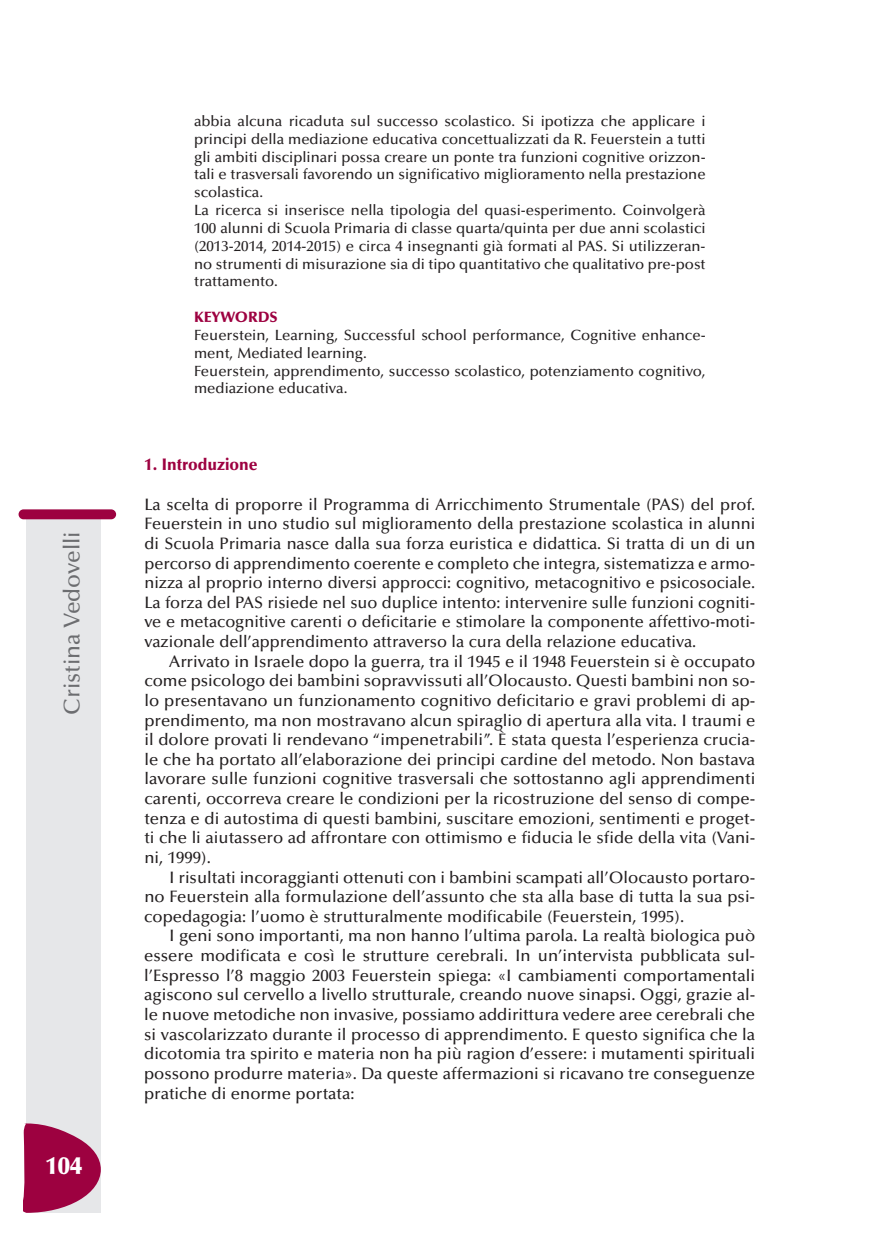
<style>
.page{position:relative;width:869px;height:1241px;background:#fff}
.page>*{position:absolute;margin:0;border:0;box-sizing:border-box;transform-origin:0 0}
.t1{font:900 24.5px "Optima";color:#fff}
.t2{font:500 22.75px "Optima";color:#6c6d70}
.t3{font:500 16.62px/19.6px "Optima";color:#231f20;text-align:justify}
.t4{font:900 16.62px "Optima";color:#9d0140;scale:.95 1}
.t5{font:500 14.88px/17.8px "Optima";color:#231f20}
.t6{font:900 14.88px "Optima";color:#9d0140}
</style>
<div class="page">
<div style="left:27px;top:517px;width:74px;height:695px;background:#e6e7e9"></div>
<div style="left:19px;top:509px;width:97px;height:10px;background:#9d0140;border-radius:5px"></div>
<svg style="left:23px;top:1122px;width:78px;height:90px"></svg>
<h2 class="t2" style="left:63px;top:714px;width:185px;rotate:-90deg">Cristina Vedovelli</h2>
<h1 class="t1" style="left:45px;top:1155px;width:38px">104</h1>
<p class="t5" style="left:194px;top:113px;width:513px">abbia alcuna ricaduta sul successo scolastico. Si ipotizza che applicare i principi della mediazione educativa concettualizzati da R. Feuerstein a tutti gli ambiti disciplinari possa creare un ponte tra funzioni cognitive orizzon&shy;tali e trasversali favorendo un significativo miglioramento nella prestazione scolastica.<br>La ricerca si inserisce nella tipologia del quasi-esperimento. Coinvolgerà 100 alunni di Scuola Primaria di classe quarta/quinta per due anni scolastici (2013-2014, 2014-2015) e circa 4 insegnanti già formati al PAS. Si utilizzeran&shy;no strumenti di misurazione sia di tipo quantitativo che qualitativo pre-post trattamento.</p>
<p class="t6" style="left:194px;top:311px;width:85px">KEYWORDS</p>
<p class="t5" style="left:194px;top:327px;width:513px">Feuerstein, Learning, Successful school performance, Cognitive enhance&shy;ment, Mediated learning.<br>Feuerstein, apprendimento, successo scolastico, potenziamento cognitivo, mediazione educativa.</p>
<p class="t4" style="left:144px;top:457px;width:120px">1. Introduzione</p>
<p class="t3" style="left:144px;top:496px;width:612px">La scelta di proporre il Programma di Arricchimento Strumentale (PAS) del prof.<br>Feuerstein in uno studio sul miglioramento della prestazione scolastica in alunni di Scuola Primaria nasce dalla sua forza euristica e didattica. Si tratta di un di un percorso di apprendimento coerente e completo che integra, sistematizza e armo&shy;nizza al proprio interno diversi approcci: cognitivo, metacognitivo e psicosociale.<br>La forza del PAS risiede nel suo duplice intento: intervenire sulle funzioni cogniti&shy;ve e metacognitive carenti o deficitarie e stimolare la componente affettivo-moti&shy;vazionale dell’apprendimento attraverso la cura della relazione educativa.</p>
<p class="t3" style="left:144px;top:652px;width:612px;text-indent:25px">Arrivato in Israele dopo la guerra, tra il 1945 e il 1948 Feuerstein si è occupato come psicologo dei bambini sopravvissuti all’Olocausto. Questi bambini non so&shy;lo presentavano un funzionamento cognitivo deficitario e gravi problemi di ap&shy;prendimento, ma non mostravano alcun spiraglio di apertura alla vita. I traumi e il dolore provati li rendevano “impenetrabili”. È stata questa l’esperienza crucia&shy;le che ha portato all’elaborazione dei principi cardine del metodo. Non bastava lavorare sulle funzioni cognitive trasversali che sottostanno agli apprendimenti carenti, occorreva creare le condizioni per la ricostruzione del senso di compe&shy;tenza e di autostima di questi bambini, suscitare emozioni, sentimenti e proget&shy;ti che li aiutassero ad affrontare con ottimismo e fiducia le sfide della vita (Vani&shy;ni, 1999).</p>
<p class="t3" style="left:144px;top:868px;width:612px;text-indent:25px">I risultati incoraggianti ottenuti con i bambini scampati all’Olocausto portaro&shy;no Feuerstein alla formulazione dell’assunto che sta alla base di tutta la sua psi&shy;copedagogia: l’uomo è strutturalmente modificabile (Feuerstein, 1995).</p>
<p class="t3" style="left:144px;top:927px;width:612px;text-indent:25px">I geni sono importanti, ma non hanno l’ultima parola. La realtà biologica può essere modificata e così le strutture cerebrali. In un’intervista pubblicata sul&shy;l’Espresso l’8 maggio 2003 Feuerstein spiega: «I cambiamenti comportamentali agiscono sul cervello a livello strutturale, creando nuove sinapsi. Oggi, grazie al&shy;le nuove metodiche non invasive, possiamo addirittura vedere aree cerebrali che si vascolarizzato durante il processo di apprendimento. E questo significa che la dicotomia tra spirito e materia non ha più ragion d’essere: i mutamenti spirituali possono produrre materia». Da queste affermazioni si ricavano tre conseguenze pratiche di enorme portata:</p>
</div>
